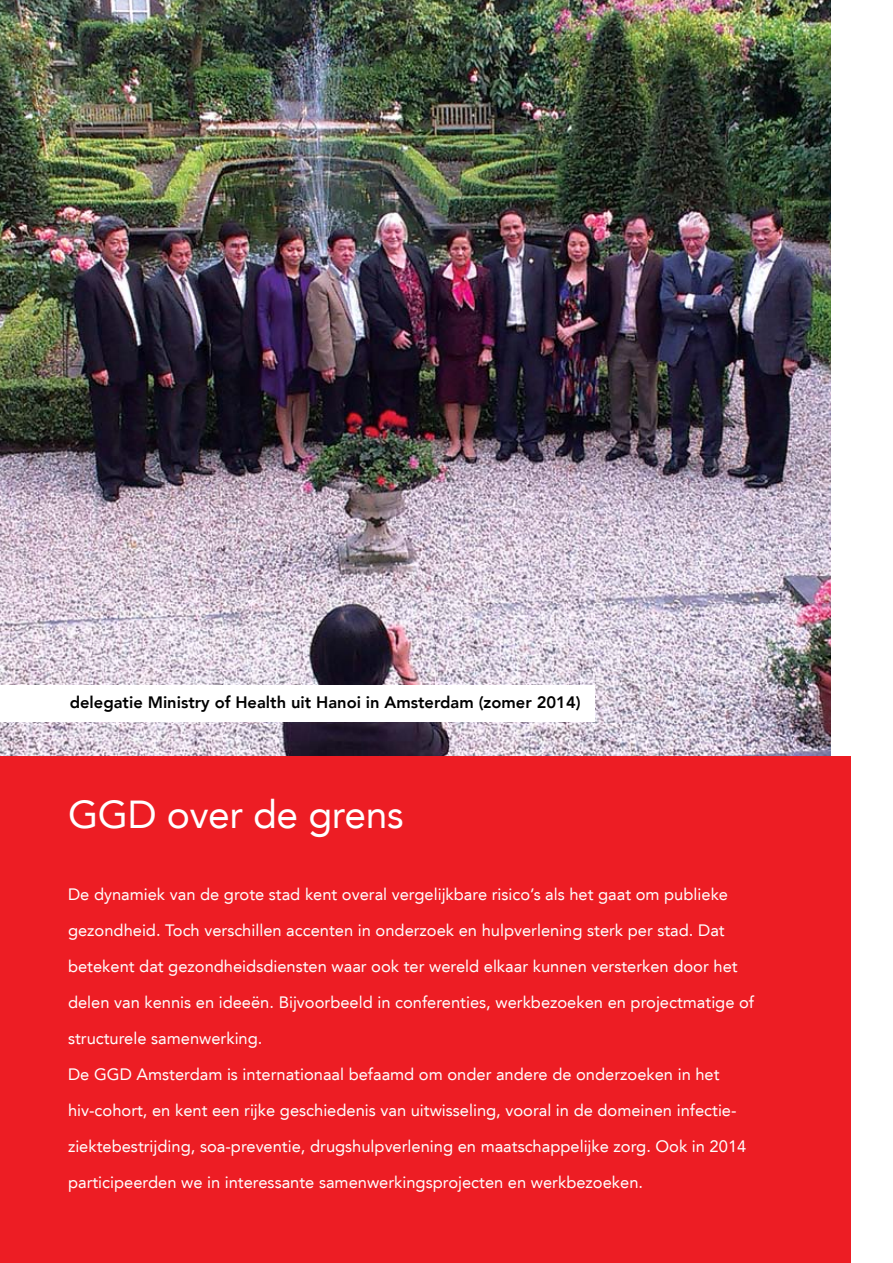
<style>
.page{position:relative;width:893px;height:1263px;background:#fff}
.page>*{position:absolute;margin:0;border:0;box-sizing:border-box;transform-origin:0 0}
.t1{font:39px "Avenir LT";letter-spacing:-.01em;color:#fff}
.t2{font:16.5px/36px "Avenir LT";color:#fff}
.t3{font:800 16.5px "Avenir LT";color:#000}
</style>
<div class="page">
<img style="left:0;top:0;width:831px;height:756px">
<div style="left:0;top:756px;width:850px;height:507px;background:#ed1d24"></div>
<div style="left:0;top:685px;width:594px;height:36px;background:#fff"></div>
<p class="t3" style="left:70px;top:693px;width:512px">delegatie Ministry of Health uit Hanoi in Amsterdam (zomer 2014)</p>
<h1 class="t1" style="left:68px;top:791px;width:337px">GGD over de grens</h1>
<p class="t2" style="left:68px;top:876px;width:688px">De dynamiek van de grote stad kent overal vergelijkbare risico’s als het gaat om publieke gezondheid. Toch verschillen accenten in onderzoek en hulpverlening sterk per stad. Dat betekent dat gezondheidsdiensten waar ook ter wereld elkaar kunnen versterken door het delen van kennis en ideeën. Bijvoorbeeld in conferenties, werkbezoeken en projectmatige of structurele samenwerking.<br>De GGD Amsterdam is internationaal befaamd om onder andere de onderzoeken in het hiv-cohort, en kent een rijke geschiedenis van uitwisseling, vooral in de domeinen infectie&shy;ziektebestrijding, soa-preventie, drugshulpverlening en maatschappelijke zorg. Ook in 2014 participeerden we in interessante samenwerkingsprojecten en werkbezoeken.</p>
</div>
